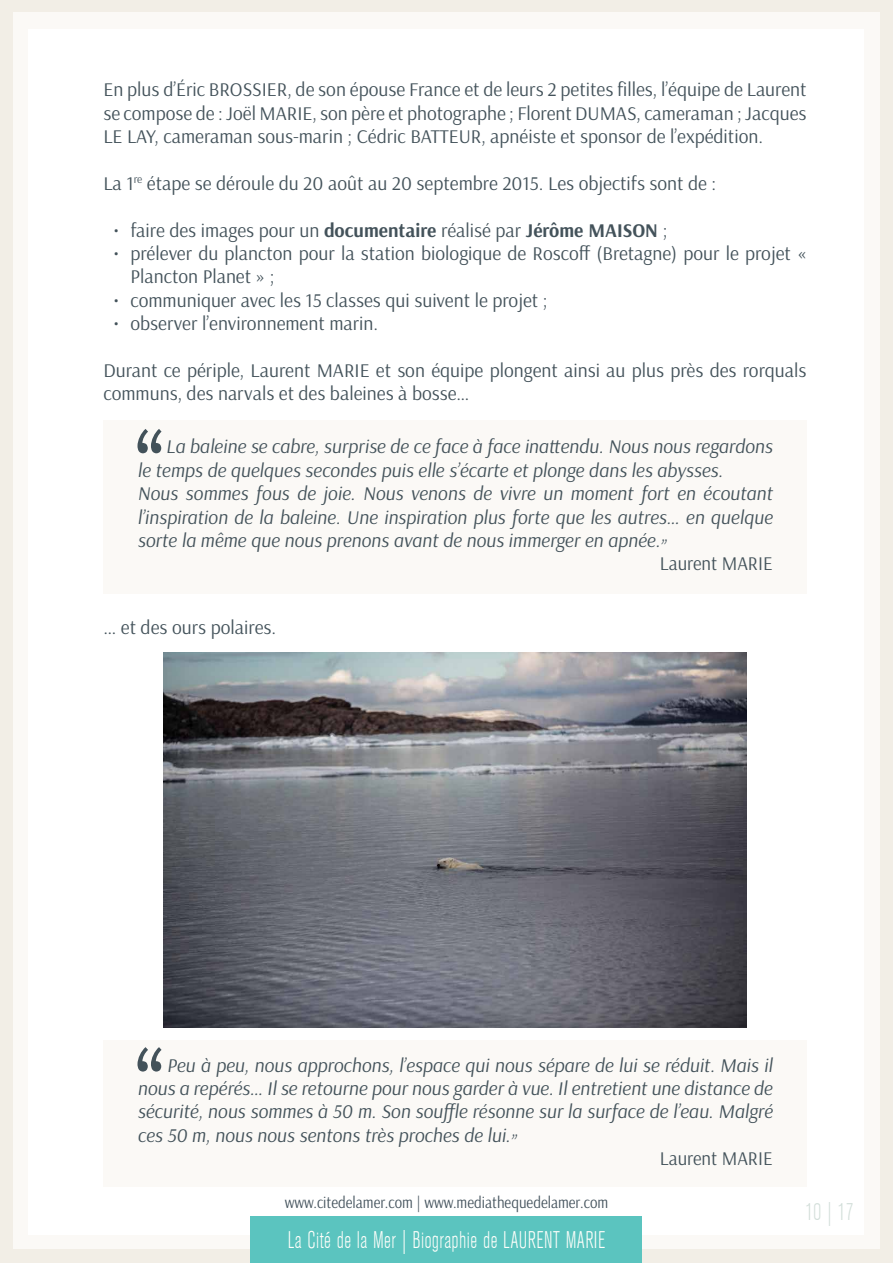
<style>
.page{position:relative;width:893px;height:1263px;background:#fff}
.page>*{position:absolute;margin:0;border:0;box-sizing:border-box;transform-origin:0 0}
.t1{font:300 condensed 24px "Akzidenz Grotesk BE";letter-spacing:.02em;color:#fffffb;scale:.9 1}
.t2{font:300 condensed 24px "Akzidenz Grotesk BE";color:#d2ded9;scale:.9 1}
.t3{font:19.5px/23.4px "Arsenal";color:#43525a}
.t4{font:italic 19.5px/23.4px "Arsenal";color:#43525a;text-align:justify}
.t5{font:19.5px "Arsenal";color:#43525a;scale:.96 1}
.t6{font:16.5px "Arsenal";color:#43525c;scale:.9 1}
.s1{font-weight:700}
</style>
<div class="page">
<div style="left:0;top:0;width:13px;height:1263px;background:#f2eee6"></div>
<div style="left:880px;top:0;width:13px;height:1263px;background:#f2eee6"></div>
<div style="left:0;top:0;width:893px;height:12px;background:#f2eee6"></div>
<div style="left:0;top:1249px;width:893px;height:14px;background:#f2eee6"></div>
<div style="left:251px;top:1216px;width:391px;height:47px;background:#5bc4bf"></div>
<img style="left:164px;top:652px;width:582px;height:376px">
<div style="left:103px;top:1040px;width:703px;height:147px;background:#fbf9f6"></div>
<svg style="left:137px;top:1047px;width:25px;height:24px"></svg>
<div style="left:103px;top:420px;width:703px;height:174px;background:#fbf9f6"></div>
<svg style="left:137px;top:429px;width:25px;height:24px"></svg>
<p class="t3" style="left:103px;top:78px;width:705px;text-align:justify">En plus d’Éric BROSSIER, de son épouse France et de leurs 2 petites filles, l’équipe de Laurent se compose de : Joël MARIE, son père et photographe ; Florent DUMAS, cameraman ; Jacques LE LAY, cameraman sous-marin ; Cédric BATTEUR, apnéiste et sponsor de l’expédition.</p>
<p class="t3" style="left:103px;top:172px;width:614px">La 1<sup>re</sup> étape se déroule du 20 août au 20 septembre 2015. Les objectifs sont de :</p>
<p class="t3" style="left:113px;top:218px;width:556px">• faire des images pour un <span class="s1">documentaire</span> réalisé par <span class="s1">Jérôme MAISON</span> ;</p>
<p class="t3" style="left:130px;top:242px;width:677px;text-indent:-17px">• prélever du plancton pour la station biologique de Roscoff (Bretagne) pour le projet «<br>Plancton Planet » ;</p>
<p class="t3" style="left:113px;top:289px;width:436px">• communiquer avec les 15 classes qui suivent le projet ;</p>
<p class="t3" style="left:113px;top:312px;width:266px">• observer l’environnement marin.</p>
<p class="t3" style="left:103px;top:359px;width:704px">Durant ce périple, Laurent MARIE et son équipe plongent ainsi au plus près des rorquals communs, des narvals et des baleines à bosse…</p>
<p class="t4" style="left:137px;top:435px;width:636px;text-align:left;text-indent:28px">La baleine se cabre, surprise de ce face à face inattendu. Nous nous regardons le temps de quelques secondes puis elle s’écarte et plonge dans les abysses.<br>Nous sommes fous de joie. Nous venons de vivre un moment fort en écoutant l’inspiration de la baleine. Une inspiration plus forte que les autres… en quelque sorte la même que nous prenons avant de nous immerger en apnée.”</p>
<p class="t5" style="left:660px;top:552px;width:119px">Laurent MARIE</p>
<p class="t3" style="left:103px;top:616px;width:174px">… et des ours polaires.</p>
<p class="t4" style="left:137px;top:1053px;width:636px;text-indent:29px">Peu à peu, nous approchons, l’espace qui nous sépare de lui se réduit. Mais il nous a repérés… Il se retourne pour nous garder à vue. Il entretient une distance de sécurité, nous sommes à 50 m. Son souffle résonne sur la surface de l’eau. Malgré ces 50 m, nous nous sentons très proches de lui.”</p>
<p class="t5" style="left:660px;top:1147px;width:119px">Laurent MARIE</p>
<p class="t6" style="left:285px;top:1193px;width:361px">www.citedelamer.com | www.mediathequedelamer.com</p>
<p class="t2" style="left:805px;top:1198px;width:55px">10 | 17</p>
<p class="t1" style="left:288px;top:1227px;width:354px">La Cité de la Mer | Biographie de LAURENT MARIE</p>
</div>
